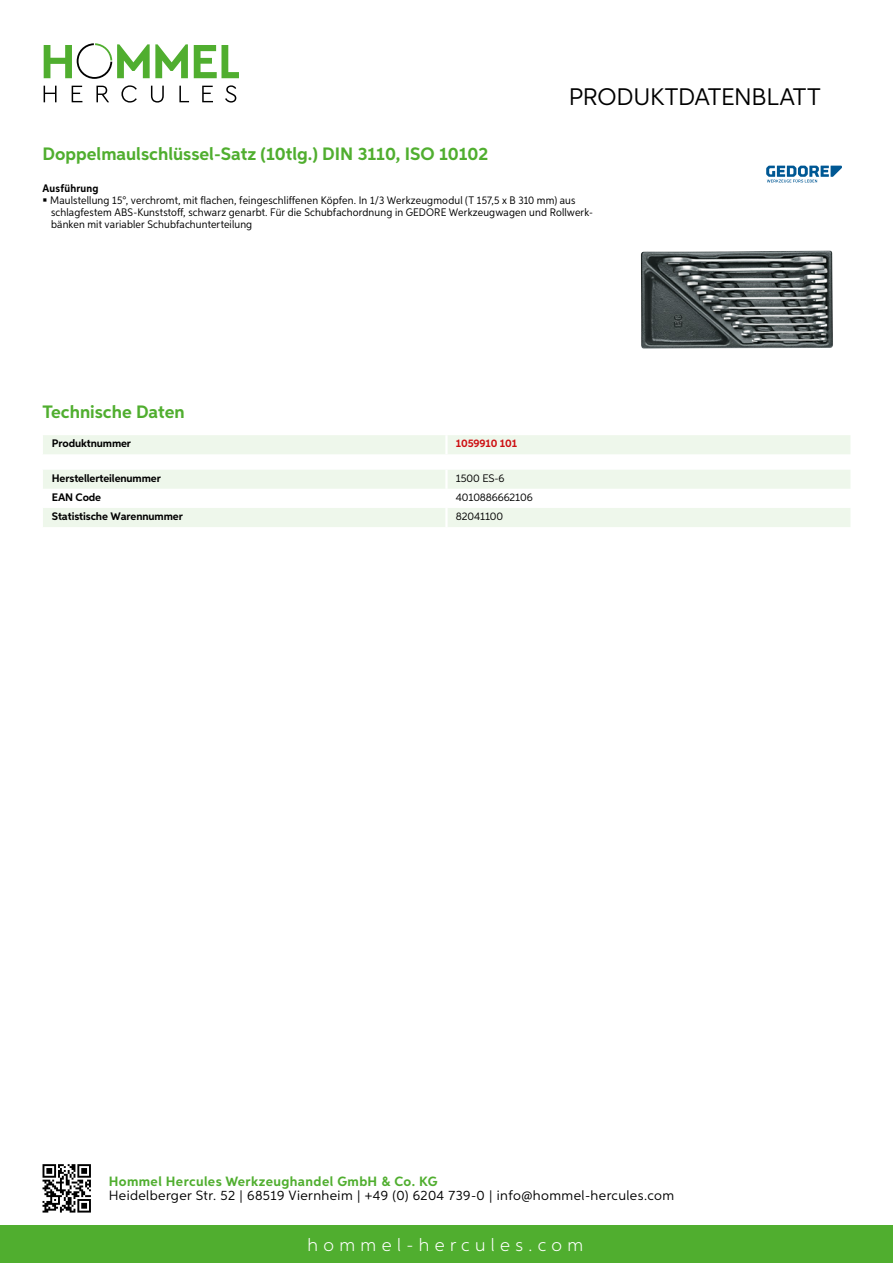
<style>
.page{position:relative;width:893px;height:1263px;background:#fff}
.page>*{position:absolute;margin:0;border:0;box-sizing:border-box;transform-origin:0 0}
.t1{font:24px "Aspira";letter-spacing:-.01em;color:#000}
.t2{font:700 18px "Aspira";color:#50ae2f}
.t3{font:300 18px "Aspira";letter-spacing:.3em;color:#fff}
.t4{font:13.5px "Aspira";letter-spacing:.03em;color:#000}
.t5{font:700 13.5px "Aspira";letter-spacing:.03em;color:#50ae2f}
.t6{font:10.95px/12px "Aspira Nar";letter-spacing:.015em;color:#000}
.t7{font:700 10.95px "Aspira";letter-spacing:-.01em;color:#000}
.t8{font:10.95px "Aspira";letter-spacing:-.01em;color:#000}
.t9{font:700 10.95px "Aspira";letter-spacing:-.01em;color:#cd1013}
.t10{font:700 10.95px "Aspira Nar";letter-spacing:.02em;color:#000}
</style>
<div class="page">
<div style="left:0;top:1226px;width:893px;height:37px;background:#50ae2f"></div>
<svg style="left:43px;top:1164px;width:48px;height:48px"></svg>
<svg style="left:194px;top:45px;width:45px;height:33px"></svg>
<svg style="left:44px;top:43px;width:144px;height:36px"></svg>
<svg style="left:44px;top:86px;width:13px;height:16px"></svg>
<svg style="left:72px;top:86px;width:10px;height:16px"></svg>
<svg style="left:96px;top:86px;width:13px;height:16px"></svg>
<svg style="left:121px;top:85px;width:16px;height:18px"></svg>
<svg style="left:151px;top:86px;width:13px;height:17px"></svg>
<svg style="left:179px;top:86px;width:10px;height:16px"></svg>
<svg style="left:202px;top:86px;width:11px;height:16px"></svg>
<svg style="left:225px;top:85px;width:11px;height:18px"></svg>
<div style="left:43px;top:435px;width:807px;height:19px;background:#eef7eb"></div>
<hr style="left:445px;top:435px;width:3px;height:19px;background:#fff">
<svg style="left:43px;top:470px;width:807px;height:57px"></svg>
<hr style="left:445px;top:508px;width:3px;height:19px;background:#fff">
<img style="left:641px;top:250px;width:192px;height:99px">
<svg style="left:766px;top:166px;width:76px;height:16px"></svg>
<h1 class="t1" style="left:569px;top:82px;width:253px">Produktdatenblatt</h1>
<h2 class="t2" style="left:43px;top:142px;width:447px">Doppelmaulschlüssel-Satz (10tlg.) DIN 3110, ISO 10102</h2>
<p class="t10" style="left:43px;top:181px;width:58px">Ausführung</p>
<p class="t6" style="left:50px;top:194px;width:544px">Maulstellung 15°, verchromt, mit flachen, feingeschliffenen Köpfen. In 1/3 Werkzeugmodul (T 157,5 x B 310 mm) aus schlagfestem ABS-Kunststoff, schwarz genarbt. Für die Schubfachordnung in GEDORE Werkzeugwagen und Rollwerk&shy;bänken mit variabler Schubfachunterteilung</p>
<h2 class="t2" style="left:43px;top:401px;width:144px">Technische Daten</h2>
<p class="t7" style="left:52px;top:437px;width:81px">Produktnummer</p>
<p class="t9" style="left:456px;top:437px;width:63px">1059910 101</p>
<p class="t7" style="left:52px;top:471px;width:111px">Herstellerteilenummer</p>
<p class="t8" style="left:456px;top:471px;width:50px">1500 ES-6</p>
<p class="t7" style="left:52px;top:490px;width:51px">EAN Code</p>
<p class="t8" style="left:456px;top:490px;width:78px">4010886662106</p>
<p class="t7" style="left:52px;top:509px;width:132px">Statistische Warennummer</p>
<p class="t8" style="left:456px;top:509px;width:49px">82041100</p>
<p class="t5" style="left:109px;top:1172px;width:330px">Hommel Hercules Werkzeughandel GmbH &amp; Co. KG</p>
<p class="t4" style="left:109px;top:1187px;width:567px">Heidelberger Str. 52 | 68519 Viernheim | +49 (0) 6204 739-0 | info@hommel-hercules.com</p>
<h2 class="t3" style="left:307px;top:1234px;width:277px">hommel-hercules.com</h2>
</div>
